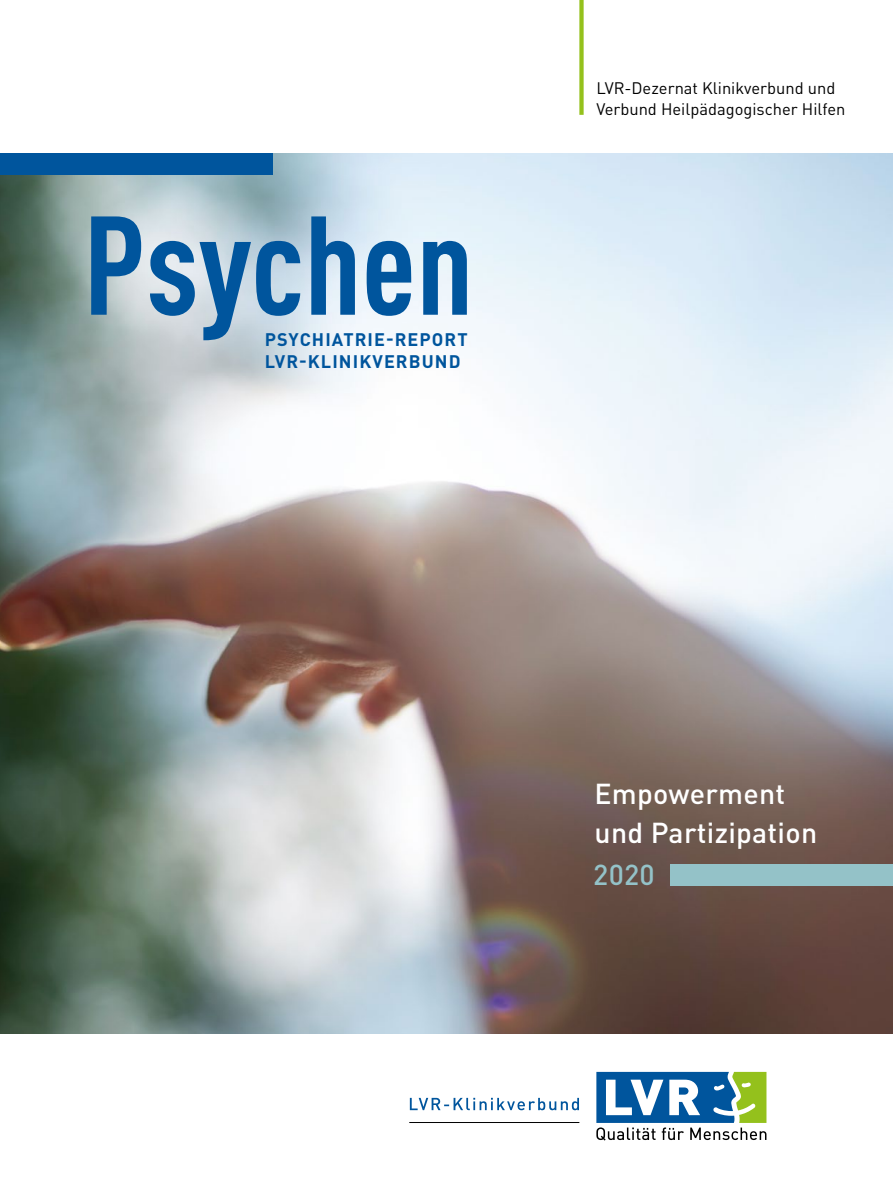
<style>
.page{position:relative;width:893px;height:1191px;background:#fff}
.page>*{position:absolute;margin:0;border:0;box-sizing:border-box;transform-origin:0 0}
.t1{font:700 138px "DIN Cond";color:#00559d}
.t2{font:500 28.5px/39px "DIN Pro";letter-spacing:.01em;color:#fff}
.t3{font:500 28.5px "DIN Pro";color:#94c2c8}
.t4{font:700 18px "DIN Pro";letter-spacing:.06em;color:#00559d}
.t5{font:16.5px/21.3px "DIN Pro";color:#000}
</style>
<div class="page">
<img style="left:0;top:153px;width:893px;height:880px">
<svg style="left:410px;top:1097px;width:169px;height:13px"></svg>
<svg style="left:596px;top:1071px;width:170px;height:69px"></svg>
<hr style="left:409px;top:1122px;width:170px;height:1px;background:#000">
<div style="left:579px;top:0;width:5px;height:115px;background:#94c11c"></div>
<div style="left:0;top:153px;width:272px;height:21px;background:#00559d"></div>
<div style="left:670px;top:864px;width:223px;height:21px;background:#94c2c8"></div>
<h1 class="t1" style="left:83px;top:181px;width:392px">Psychen</h1>
<p class="t4" style="left:265px;top:327px;width:204px">PSYCHIATRIE-REPORT</p>
<p class="t4" style="left:265px;top:349px;width:197px">LVR-KLINIKVERBUND</p>
<p class="t5" style="left:596px;top:76px;width:250px">LVR-Dezernat Klinikverbund und<br>Verbund Heilpädagogischer Hilfen</p>
<p class="t2" style="left:594px;top:773px;width:224px">Empowerment und Partizipation</p>
<p class="t3" style="left:593px;top:855px;width:63px">2020</p>
</div>
